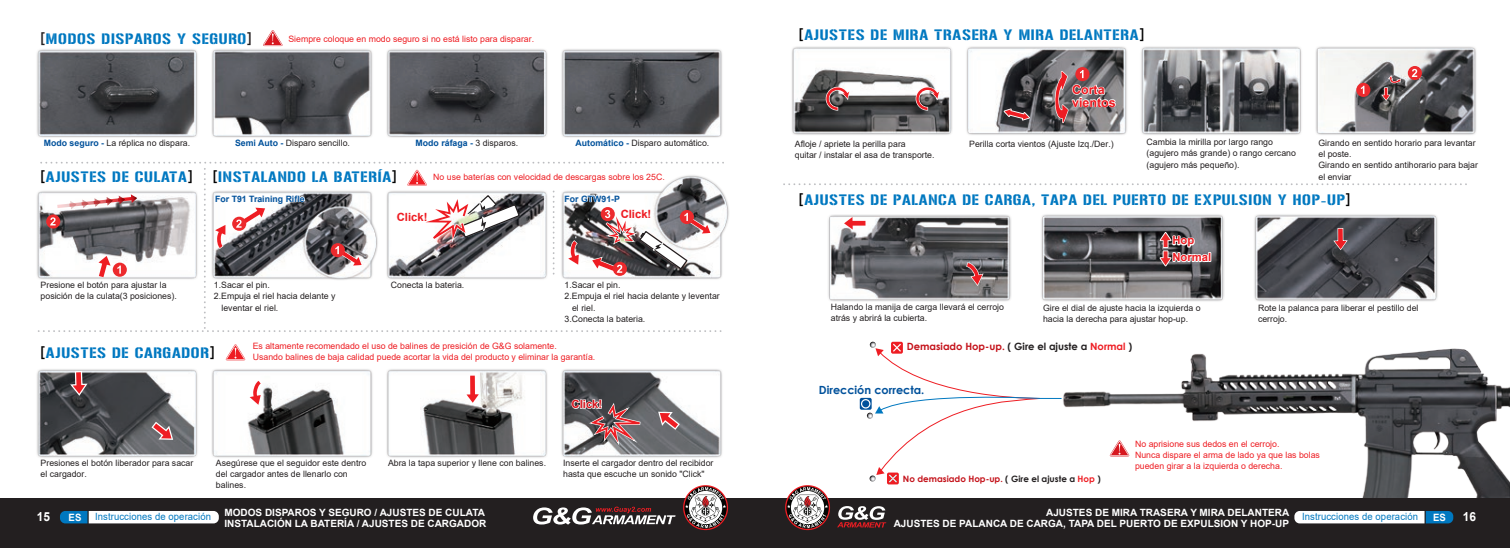
<style>
.page{position:relative;width:1510px;height:548px;background:#fff}
.page>*{position:absolute;margin:0;border:0;box-sizing:border-box;transform-origin:0 0}
.t1{font:15px "Gunplay";letter-spacing:.05em;color:#0078c0}
.t2{font:15px "Gunplay";letter-spacing:.05em;color:#0078c1}
.t3{font:700 12.5px/12.5px "Arial";color:#d7171f}
.t4{font:700 12.5px "Arial";color:#fff;scale:.95 1}
.t5{font:700 11.25px/16.6px "Arial";color:#ee1d23}
.t6{font:700 11.25px "Century Gothic";color:#01519b}
.t7{font:700 11.25px "Arial";color:#d7171f}
.t8{font:700 10.12px "Arial";color:#fff;scale:.95 1}
.t9{font:700 10px/11.2px "Arial";color:#fff}
.t10{font:10px "Arial";letter-spacing:.01em;color:#0078c0;scale:.95 1}
.t11{font:700 10px "Century Gothic";color:#c4121a}
.t12{font:8.75px/11.2px "Arial";color:#231f20}
.t13{font:8.75px/11.2px "Arial";color:#ee1d23}
.t14{font:700 8.75px "Arial";color:#01519b}
.t15{font:700 8.75px "Century Gothic";color:#c4121a}
.s1{font-family:"DIN Pro";font-weight:500;color:#231f20}
.s2{font-weight:700;color:#01519b}
.s3{font-weight:400;color:#231f20}
.s4{font-family:"DIN Pro";font-weight:500;color:#000}
.s5{color:#231f20}
.s6{color:#ee1d23}
</style>
<div class="page">
<img style="left:37px;top:44px;width:1472px;height:454px">
<div style="left:0;top:498px;width:1509px;height:49px;background:#231f20"></div>
<svg style="left:60px;top:511px;width:159px;height:12px;background:#cfe3f0"></svg>
<svg style="left:1294px;top:511px;width:159px;height:12px;background:#cfe3ef"></svg>
<svg style="left:785px;top:485px;width:45px;height:45px"></svg>
<svg style="left:683px;top:485px;width:45px;height:45px"></svg>
<svg style="left:533px;top:506px;width:142px;height:18px"></svg>
<svg style="left:837px;top:506px;width:49px;height:21px"></svg>
<svg style="left:1109px;top:440px;width:20px;height:16px"></svg>
<svg style="left:226px;top:344px;width:19px;height:16px"></svg>
<svg style="left:784px;top:183px;width:683px;height:2px"></svg>
<svg style="left:41px;top:162px;width:684px;height:1px"></svg>
<svg style="left:263px;top:30px;width:19px;height:16px"></svg>
<svg style="left:250px;top:380px;width:11px;height:24px"></svg>
<svg style="left:68px;top:369px;width:22px;height:28px"></svg>
<svg style="left:150px;top:420px;width:25px;height:21px"></svg>
<svg style="left:1407px;top:66px;width:14px;height:14px"></svg>
<svg style="left:1411px;top:69px;width:6px;height:8px"></svg>
<div style="left:1356px;top:83px;width:14px;height:14px;background:#ec2a2d;border-radius:50%"></div>
<svg style="left:1360px;top:86px;width:4px;height:8px"></svg>
<svg style="left:1003px;top:108px;width:27px;height:12px"></svg>
<svg style="left:1054px;top:44px;width:62px;height:80px;background:#948486"></svg>
<svg style="left:825px;top:86px;width:27px;height:25px"></svg>
<svg style="left:915px;top:86px;width:27px;height:25px"></svg>
<svg style="left:1380px;top:74px;width:21px;height:28px"></svg>
<svg style="left:1159px;top:232px;width:52px;height:34px"></svg>
<svg style="left:965px;top:261px;width:19px;height:26px"></svg>
<svg style="left:844px;top:217px;width:21px;height:12px"></svg>
<svg style="left:1332px;top:227px;width:16px;height:24px"></svg>
<svg style="left:887px;top:472px;width:12px;height:12px"></svg>
<div style="left:859px;top:397px;width:12px;height:12px;background:#01519b;border-radius:2px"></div>
<svg style="left:861px;top:341px;width:201px;height:141px"></svg>
<svg style="left:464px;top:374px;width:17px;height:30px"></svg>
<svg style="left:656px;top:409px;width:25px;height:22px"></svg>
<svg style="left:571px;top:398px;width:71px;height:51px;background:#8f7b7e"></svg>
<svg style="left:39px;top:169px;width:682px;height:163px"></svg>
<h1 class="t1" style="left:40px;top:28px;width:214px"><span class="s1">[</span>MODOS DISPAROS Y SEGURO<span class="s1">]</span></h1>
<p class="t13" style="left:288px;top:33px;width:247px">Siempre coloque en modo seguro si no está listo para disparar.</p>
<p class="t12" style="left:44px;top:137px;width:148px"><span class="s2">Modo seguro -</span> La réplica no dispara.</p>
<p class="t12" style="left:235px;top:137px;width:116px"><span class="s2">Semi Auto -</span> Disparo sencillo.</p>
<p class="t14" style="left:416px;top:136px;width:104px">Modo ráfaga - <span class="s3">3 disparos.</span></p>
<p class="t12" style="left:575px;top:137px;width:135px"><span class="s2">Automático -</span> Disparo automático.</p>
<h1 class="t2" style="left:40px;top:165px;width:154px"><span class="s4">[</span>AJUSTES DE CULATA<span class="s4">]</span></h1>
<h1 class="t2" style="left:212px;top:165px;width:186px"><span class="s4">[</span>INSTALANDO LA BATERÍA<span class="s4">]</span></h1>
<p class="t13" style="left:433px;top:171px;width:233px">No use baterías con velocidad de descargas sobre los 25C.</p>
<p class="t14" style="left:215px;top:192px;width:91px">For T91 Training Rifle</p>
<p class="t14" style="left:564px;top:192px;width:57px">For GTW91-P</p>
<p class="t12" style="left:41px;top:279px;width:138px">Presione el botón para ajustar la posición de la culata(3 posiciones).</p>
<p class="t12" style="left:214px;top:279px;width:57px">1.Sacar el pin.</p>
<p class="t12" style="left:214px;top:290px;width:123px">2.Empuja el riel hacia delante y</p>
<p class="t12" style="left:221px;top:302px;width:58px">leventar el riel.</p>
<p class="t5" style="left:397px;top:209px;width:32px">Click!</p>
<p class="t5" style="left:620px;top:206px;width:32px">Click!</p>
<p class="t12" style="left:391px;top:279px;width:75px">Conecta la bateria.</p>
<p class="t12" style="left:564px;top:279px;width:57px">1.Sacar el pin.</p>
<p class="t12" style="left:564px;top:290px;width:157px">2.Empuja el riel hacia delante y leventar</p>
<p class="t12" style="left:572px;top:302px;width:25px">el riel.</p>
<p class="t12" style="left:564px;top:313px;width:82px">3.Conecta la bateria.</p>
<h1 class="t2" style="left:40px;top:341px;width:177px"><span class="s4">[</span>AJUSTES DE CARGADOR<span class="s4">]</span></h1>
<p class="t13" style="left:253px;top:339px;width:344px">Es altamente recomendado el uso de balines de presición de G&amp;G solamente.<br>Usando balines de baja calidad puede acortar la vida del producto y eliminar la garantía.</p>
<p class="t7" style="left:571px;top:396px;width:32px">Click!</p>
<p class="t12" style="left:41px;top:457px;width:154px">Presiones el botón liberador para sacar el cargador.</p>
<p class="t12" style="left:216px;top:457px;width:152px">Asegúrese que el seguidor este dentro del cargador antes de llenarlo con balines.</p>
<p class="t12" style="left:388px;top:457px;width:160px">Abra la tapa superior y llene con balines.</p>
<p class="t12" style="left:563px;top:457px;width:152px">Inserte el cargador dentro del recibidor hasta que escuche un sonido "Click"</p>
<h1 class="t1" style="left:798px;top:24px;width:348px"><span class="s4">[</span>AJUSTES DE MIRA TRASERA Y MIRA DELANTERA<span class="s4">]</span></h1>
<h2 class="t3" style="left:1072px;top:83px;width:45px">Corta vientos</h2>
<p class="t12" style="left:795px;top:138px;width:112px">Afloje / apriete la perilla para</p>
<p class="t12" style="left:969px;top:138px;width:146px">Perilla corta vientos (Ajuste Izq./Der.)</p>
<p class="t12" style="left:795px;top:149px;width:141px">quitar / instalar el asa de transporte.</p>
<p class="t12" style="left:1146px;top:136px;width:151px">Cambia la mirilla por largo rango (agujero más grande) o rango cercano (agujero más pequeño).</p>
<p class="t12" style="left:1318px;top:137px;width:161px">Girando en sentido horario para levantar el poste.<br>Girando en sentido antihorario para bajar el enviar</p>
<h1 class="t1" style="left:798px;top:189px;width:554px"><span class="s4">[</span>AJUSTES DE PALANCA DE CARGA, TAPA DEL PUERTO DE EXPULSION Y HOP-UP<span class="s4">]</span></h1>
<p class="t5" style="left:1172px;top:232px;width:40px">Hop<br>Normal</p>
<p class="t12" style="left:831px;top:301px;width:175px">Halando la manija de carga llevará el cerrojo atrás y abrirá la cubierta.</p>
<p class="t12" style="left:1043px;top:302px;width:159px">Gire el dial de ajuste hacia la izquierda o hacia la derecha para ajustar hop-up.</p>
<p class="t12" style="left:1258px;top:302px;width:162px">Rote la palanca para liberar el pestillo del cerrojo.</p>
<p class="t11" style="left:906px;top:339px;width:227px">Demasiado Hop-up. <span class="s5">( Gire el ajuste a</span> <span class="s6">Normal</span> <span class="s5">)</span></p>
<p class="t6" style="left:819px;top:381px;width:107px">Dirección correcta.</p>
<p class="t15" style="left:903px;top:472px;width:199px">No demasiado Hop-up. <span class="s5">( Gire el ajuste a</span> <span class="s6">Hop</span> <span class="s5">)</span></p>
<p class="t13" style="left:1135px;top:438px;width:186px">No aprisione sus dedos en el cerrojo.<br>Nunca dispare el arma de lado ya que las bolas pueden girar a la izquierda o derecha.</p>
<p class="t9" style="left:224px;top:506px;width:263px">MODOS DISPAROS Y SEGURO / AJUSTES DE CULATA<br>INSTALACIÓN LA BATERÍA / AJUSTES DE CARGADOR</p>
<p class="t9" style="left:893px;top:506px;width:397px;text-align:right">AJUSTES DE MIRA TRASERA Y MIRA DELANTERA<br>AJUSTES DE PALANCA DE CARGA, TAPA DEL PUERTO DE EXPULSION Y HOP-UP</p>
<h2 class="t4" style="left:37px;top:507px;width:16px">15</h2>
<p class="t8" style="left:69px;top:510px;width:15px">ES</p>
<p class="t10" style="left:95px;top:509px;width:124px">Instrucciones de operación</p>
<p class="t10" style="left:1302px;top:509px;width:123px">Instrucciones de operación</p>
<p class="t8" style="left:1433px;top:510px;width:15px">ES</p>
<h2 class="t4" style="left:1462px;top:507px;width:16px">16</h2>
</div>
